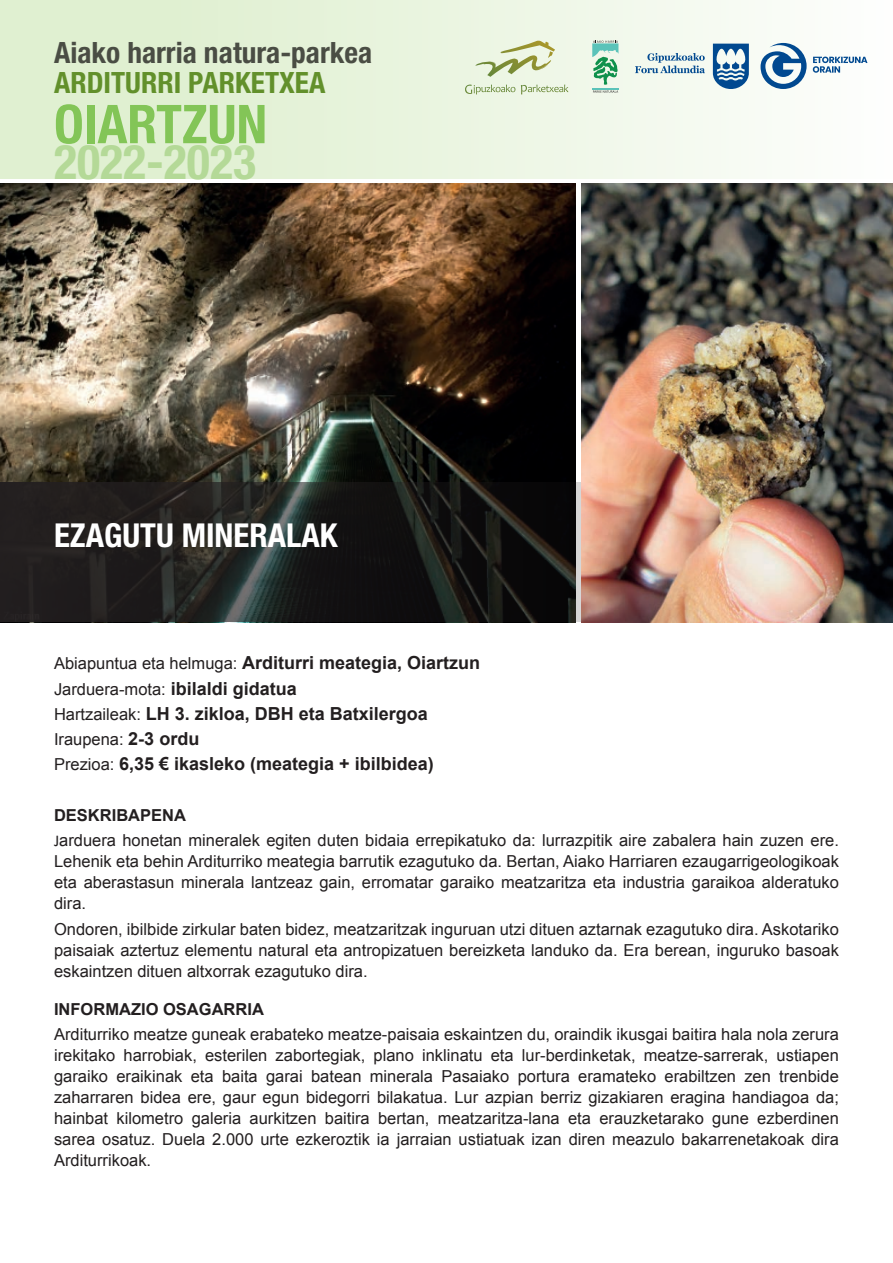
<style>
.page{position:relative;width:893px;height:1263px;background:#fff}
.page>*{position:absolute;margin:0;border:0;box-sizing:border-box;transform-origin:0 0}
.t1{font:700 condensed 53.55px "Helvetica Neue";color:#83c557}
.t2{font:700 condensed 48px "Helvetica Neue";color:#b4d997}
.t3{font:700 condensed 33px "Helvetica Neue";color:#fff}
.t4{font:700 condensed 29.4px "Helvetica Neue";color:#4a4d44}
.t5{font:700 condensed 29.4px "Helvetica Neue";color:#62902b}
.t6{font:700 18px/25.2px "Arial";color:#231f20}
.t7{font:16.5px/21px "Arial";color:#231f20;text-align:justify}
.t8{font:700 16.5px "Arial";color:#231f20}
.s1{font-weight:400;font-size:16.5px}
.s2{font-weight:700;font-size:18px}
.s3{font-weight:700}
.s4{font-family:"Calibri"}
</style>
<div class="page">
<img style="left:0;top:184px;width:575px;height:299px">
<div style="left:0;top:0;width:893px;height:178px;background:#e0f0d1"></div>
<div style="left:160px;top:0;width:732px;height:178px;background:linear-gradient(to right,#dfefcf,#fdfefd)"></div>
<svg style="left:0;top:483px;width:581px;height:139px;background:#1e1e1d"></svg>
<svg style="left:592px;top:41px;width:26px;height:52px"></svg>
<svg style="left:474px;top:41px;width:81px;height:36px;background:#d7dfbd"></svg>
<svg style="left:521px;top:85px;width:47px;height:9px"></svg>
<svg style="left:465px;top:85px;width:50px;height:9px"></svg>
<svg style="left:713px;top:44px;width:36px;height:45px;background:#6893b9"></svg>
<svg style="left:760px;top:43px;width:47px;height:46px;background:#89abc8"></svg>
<svg style="left:813px;top:57px;width:54px;height:16px"></svg>
<svg style="left:635px;top:53px;width:70px;height:20px"></svg>
<img style="left:581px;top:184px;width:312px;height:438px">
<h3 class="t4" style="left:54px;top:35px;width:320px">Aiako harria natura-parkea</h3>
<h3 class="t5" style="left:54px;top:64px;width:273px">ARDITURRI PARKETXEA</h3>
<h1 class="t1" style="left:54px;top:92px;width:215px">OIARTZUN</h1>
<h2 class="t2" style="left:54px;top:133px;width:204px">2022-2023</h2>
<h3 class="t3" style="left:54px;top:515px;width:285px">EZAGUTU MINERALAK</h3>
<p class="t6" style="left:54px;top:651px;width:428px"><span class="s1">Abiapuntua eta helmuga:</span> Arditurri meategia, Oiartzun<br><span class="s1">Jarduera-mota:</span> ibilaldi gidatua<br><span class="s1">Hartzaileak:</span> LH 3. zikloa, DBH eta Batxilergoa</p>
<p class="t7" style="left:54px;top:729px;width:147px">Iraupena: <span class="s2">2-3 ordu</span></p>
<p class="t6" style="left:54px;top:752px;width:381px"><span class="s1">Prezioa:</span> 6,35 € ikasleko (meategia + ibilbidea)</p>
<p class="t7" style="left:54px;top:803px;width:786px;line-height:25.2px"><span class="s3">DESKRIBAPENA<br></span><span class="s4">J</span>arduera honetan mineralek egiten duten bidaia errepikatuko da: lurrazpitik aire zabalera hain zuzen ere.</p>
<p class="t7" style="left:54px;top:851px;width:786px">Lehenik eta behin Arditurriko meategia barrutik ezagutuko da. Bertan, Aiako Harriaren ezaugarrigeologikoak eta aberastasun minerala lantzeaz gain, erromatar garaiko meatzaritza eta industria garaikoa alderatuko dira.</p>
<p class="t7" style="left:54px;top:918px;width:786px">Ondoren, ibilbide zirkular baten bidez, meatzaritzak inguruan utzi dituen aztarnak ezagutuko dira. Askotariko paisaiak aztertuz elementu natural eta antropizatuen bereizketa landuko da. Era berean, inguruko basoak eskaintzen dituen altxorrak ezagutuko dira.</p>
<p class="t8" style="left:54px;top:998px;width:211px">INFORMAZIO OSAGARRIA</p>
<p class="t7" style="left:54px;top:1024px;width:786px">Arditurriko meatze guneak erabateko meatze-paisaia eskaintzen du, oraindik ikusgai baitira hala nola zerura irekitako harrobiak, esterilen zabortegiak, plano inklinatu eta lur-berdinketak, meatze-sarrerak, ustiapen garaiko eraikinak eta baita garai batean minerala Pasaiako portura eramateko erabiltzen zen trenbide zaharraren bidea ere, gaur egun bidegorri bilakatua. Lur azpian berriz gizakiaren eragina handiagoa da; hainbat kilometro galeria aurkitzen baitira bertan, meatzaritza-lana eta erauzketarako gune ezberdinen sarea osatuz. Duela 2.000 urte ezkeroztik ia jarraian ustiatuak izan diren meazulo bakarrenetakoak dira Arditurrikoak.</p>
</div>
